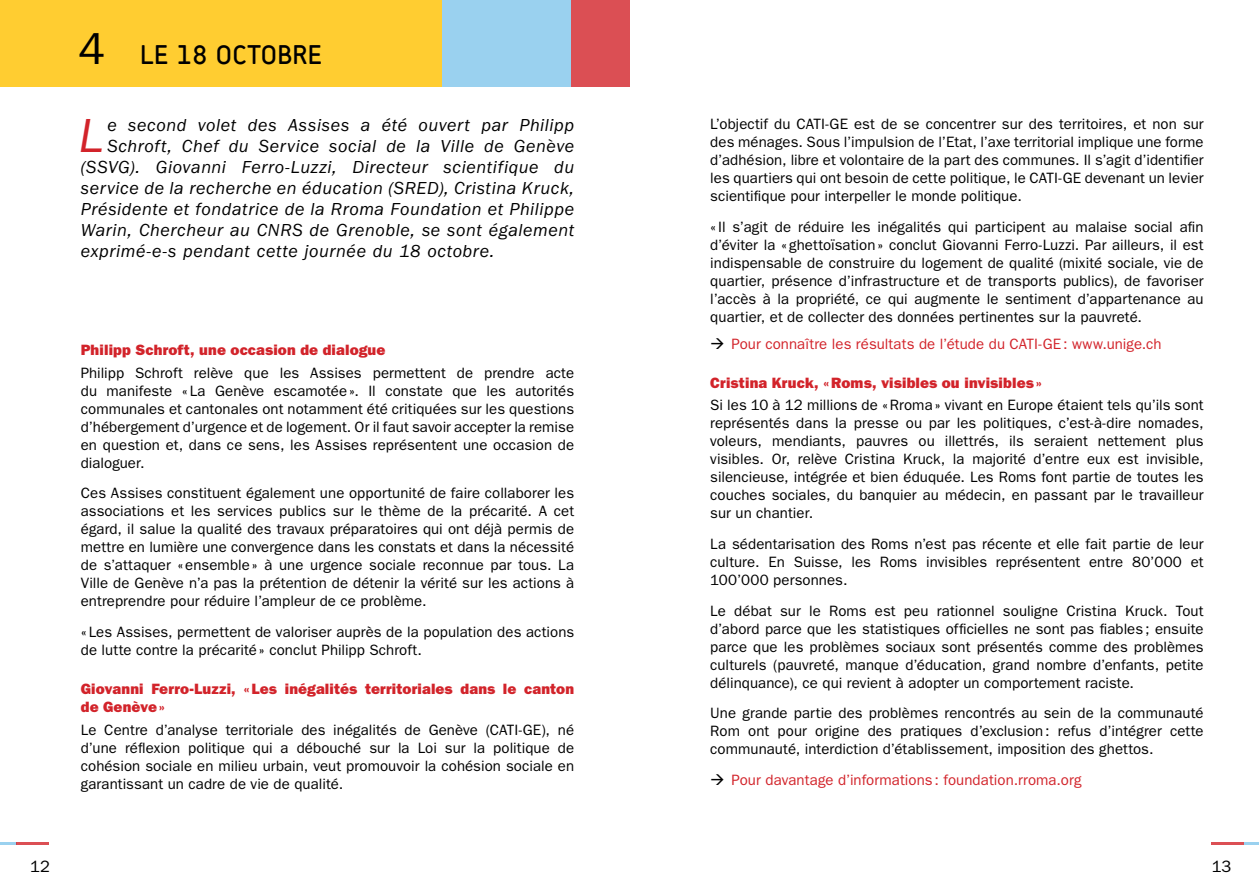
<style>
.page{position:relative;width:1259px;height:893px;background:#fff}
.page>*{position:absolute;margin:0;border:0;box-sizing:border-box;transform-origin:0 0}
.t1{font:italic 49.5px "ITC Franklin Gothic Std";color:#d2232a}
.t2{font:27.45px "Sci Fly Sans";letter-spacing:.015em;color:#000}
.t3{font:italic 18px "ITC Franklin Gothic Std";letter-spacing:.03em;color:#000}
.t4{font:16.5px "ITC Franklin Gothic Std";color:#000}
.t5{font:15px/18px "ITC Franklin Gothic Std";letter-spacing:.005em;color:#000;text-align:justify}
.t6{font:15px/18px "ITC Franklin Gothic Std Hvy";letter-spacing:.01em;color:#d2232a}
.t7{font:15px "ITC Franklin Gothic Std";letter-spacing:.005em;color:#d2232a}
.s1{font-family:"ITC Franklin Gothic Std";font-size:45px}
.s2{color:#000}
</style>
<div class="page">
<svg style="left:0;top:843px;width:17px;height:2px"></svg>
<hr style="left:17px;top:843px;width:32px;height:2px;background:#d2232a">
<svg style="left:1243px;top:843px;width:16px;height:2px"></svg>
<hr style="left:1211px;top:843px;width:32px;height:2px;background:#d2232a">
<div style="left:0;top:0;width:442px;height:87px;background:#ffcd31"></div>
<div style="left:571px;top:0;width:58px;height:87px;background:#db4f54"></div>
<div style="left:442px;top:0;width:129px;height:87px;background:#9ad1ef"></div>
<h2 class="t2" style="left:78px;top:39px;width:246px"><span class="s1">4</span> LE 18 OCTOBRE</h2>
<h1 class="t1" style="left:79px;top:109px;width:27px">L</h1>
<p class="t3" style="left:107px;top:115px;width:468px">e second volet des Assises a été ouvert par Philipp</p>
<p class="t3" style="left:107px;top:136px;width:468px">Schroft, Chef du Service social de la Ville de Genève</p>
<p class="t3" style="left:81px;top:157px;width:495px">(SSVG). Giovanni Ferro-Luzzi, Directeur scientifique du</p>
<p class="t3" style="left:81px;top:178px;width:495px">service de la recherche en éducation (SRED), Cristina Kruck,</p>
<p class="t3" style="left:81px;top:199px;width:495px">Présidente et fondatrice de la Rroma Foundation et Philippe</p>
<p class="t3" style="left:81px;top:220px;width:495px">Warin, Chercheur au CNRS de Grenoble, se sont également</p>
<p class="t3" style="left:81px;top:241px;width:415px">exprimé-e-s pendant cette journée du 18 octobre.</p>
<p class="t6" style="left:81px;top:341px;width:306px">Philipp Schroft, une occasion de dialogue</p>
<p class="t5" style="left:81px;top:364px;width:495px">Philipp Schroft relève que les Assises permettent de prendre acte du manifeste « La Genève escamotée». Il constate que les autorités communales et cantonales ont notamment été critiquées sur les questions d’hébergement d’urgence et de logement. Or il faut savoir accepter la remise en question et, dans ce sens, les Assises représentent une occasion de dialoguer.</p>
<p class="t5" style="left:81px;top:484px;width:495px">Ces Assises constituent également une opportunité de faire collaborer les associations et les services publics sur le thème de la précarité. A cet égard, il salue la qualité des travaux préparatoires qui ont déjà permis de mettre en lumière une convergence dans les constats et dans la nécessité de s’attaquer «ensemble» à une urgence sociale reconnue par tous. La Ville de Genève n’a pas la prétention de détenir la vérité sur les actions à entreprendre pour réduire l’ampleur de ce problème.</p>
<p class="t5" style="left:81px;top:623px;width:495px">« Les Assises, permettent de valoriser auprès de la population des actions de lutte contre la précarité» conclut Philipp Schroft.</p>
<p class="t6" style="left:81px;top:680px;width:495px">Giovanni Ferro-Luzzi, «Les inégalités territoriales dans le canton de Genève»</p>
<p class="t5" style="left:81px;top:721px;width:495px">Le Centre d’analyse territoriale des inégalités de Genève (CATI-GE), né d’une réflexion politique qui a débouché sur la Loi sur la politique de cohésion sociale en milieu urbain, veut promouvoir la cohésion sociale en garantissant un cadre de vie de qualité.</p>
<p class="t5" style="left:710px;top:115px;width:495px">L’objectif du CATI-GE est de se concentrer sur des territoires, et non sur des ménages. Sous l’impulsion de l’Etat, l’axe territorial implique une forme d’adhésion, libre et volontaire de la part des communes. Il s’agit d’identifier les quartiers qui ont besoin de cette politique, le CATI-GE devenant un levier scientifique pour interpeller le monde politique.</p>
<p class="t5" style="left:710px;top:218px;width:495px">« Il s’agit de réduire les inégalités qui participent au malaise social afin d’éviter la «ghettoïsation» conclut Giovanni Ferro-Luzzi. Par ailleurs, il est indispensable de construire du logement de qualité (mixité sociale, vie de quartier, présence d’infrastructure et de transports publics), de favoriser l’accès à la propriété, ce qui augmente le sentiment d’appartenance au quartier, et de collecter des données pertinentes sur la pauvreté.</p>
<p class="t7" style="left:710px;top:335px;width:453px"><span class="s2">→</span> Pour connaître les résultats de l’étude du CATI-GE: www.unige.ch</p>
<p class="t6" style="left:710px;top:374px;width:333px">Cristina Kruck, «Roms, visibles ou invisibles»</p>
<p class="t5" style="left:710px;top:396px;width:495px">Si les 10 à 12 millions de «Rroma» vivant en Europe étaient tels qu’ils sont représentés dans la presse ou par les politiques, c’est-à-dire nomades, voleurs, mendiants, pauvres ou illettrés, ils seraient nettement plus visibles. Or, relève Cristina Kruck, la majorité d’entre eux est invisible, silencieuse, intégrée et bien éduquée. Les Roms font partie de toutes les couches sociales, du banquier au médecin, en passant par le travailleur sur un chantier.</p>
<p class="t5" style="left:710px;top:535px;width:495px">La sédentarisation des Roms n’est pas récente et elle fait partie de leur culture. En Suisse, les Roms invisibles représentent entre 80’000 et 100’000 personnes.</p>
<p class="t5" style="left:710px;top:602px;width:495px">Le débat sur le Roms est peu rationnel souligne Cristina Kruck. Tout d’abord parce que les statistiques officielles ne sont pas fiables; ensuite parce que les problèmes sociaux sont présentés comme des problèmes culturels (pauvreté, manque d’éducation, grand nombre d’enfants, petite délinquance), ce qui revient à adopter un comportement raciste.</p>
<p class="t5" style="left:710px;top:704px;width:495px">Une grande partie des problèmes rencontrés au sein de la communauté Rom ont pour origine des pratiques d’exclusion: refus d’intégrer cette communauté, interdiction d’établissement, imposition des ghettos.</p>
<p class="t7" style="left:710px;top:771px;width:373px"><span class="s2">→</span> Pour davantage d’informations: foundation.rroma.org</p>
<p class="t4" style="left:30px;top:857px;width:21px">12</p>
<p class="t4" style="left:1211px;top:857px;width:21px">13</p>
</div>
